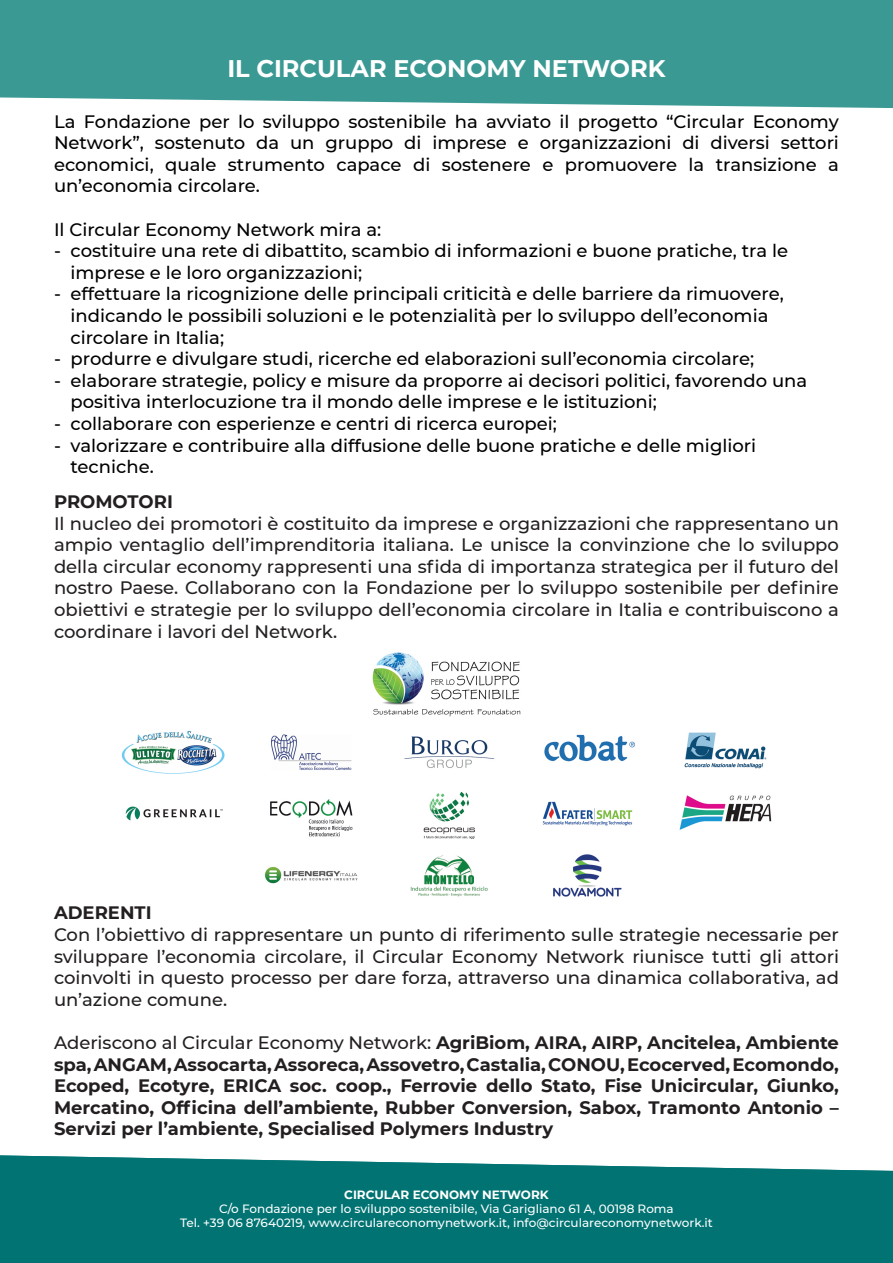
<style>
.page{position:relative;width:893px;height:1263px;background:#fff}
.page>*{position:absolute;margin:0;border:0;box-sizing:border-box;transform-origin:0 0}
.t1{font:700 24px "Montserrat";color:#fff}
.t2{font:500 18px/21.6px "Montserrat";color:#000001}
.t3{font:500 18px/21.6px "Montserrat";color:#231f20;text-align:justify}
.t4{font:700 18px/21.6px "Montserrat";color:#231f20;text-align:justify}
.t5{font:500 12px "Montserrat";color:#fff}
.t6{font:700 12px "Montserrat";color:#fff}
.s1{font-weight:500}
</style>
<div class="page">
<svg style="left:0;top:1155px;width:893px;height:108px;background:#147d7d"></svg>
<div style="left:0;top:0;width:893px;height:108px;background:#3b9994"></div>
<img style="left:121px;top:652px;width:651px;height:245px">
<p class="t1" style="left:227px;top:51px;width:440px">IL CIRCULAR ECONOMY NETWORK</p>
<p class="t2" style="left:54px;top:110px;width:786px;text-align:justify">La Fondazione per lo sviluppo sostenibile ha avviato il progetto “Circular Economy Network”, sostenuto da un gruppo di imprese e organizzazioni di diversi settori economici, quale strumento capace di sostenere e promuovere la transizione a un’economia circolare.</p>
<p class="t2" style="left:54px;top:218px;width:329px">Il Circular Economy Network mira a:</p>
<p class="t2" style="left:70px;top:239px;width:719px;text-indent:-16px">- costituire una rete di dibattito, scambio di informazioni e buone pratiche, tra le imprese e le loro organizzazioni;</p>
<p class="t2" style="left:70px;top:283px;width:715px;text-indent:-16px">- effettuare la ricognizione delle principali criticità e delle barriere da rimuovere, indicando le possibili soluzioni e le potenzialità per lo sviluppo dell’economia circolare in Italia;</p>
<p class="t2" style="left:54px;top:347px;width:702px">- produrre e divulgare studi, ricerche ed elaborazioni sull’economia circolare;</p>
<p class="t2" style="left:70px;top:369px;width:738px;text-indent:-16px">- elaborare strategie, policy e misure da proporre ai decisori politici, favorendo una positiva interlocuzione tra il mondo delle imprese e le istituzioni;</p>
<p class="t2" style="left:54px;top:412px;width:504px">- collaborare con esperienze e centri di ricerca europei;</p>
<p class="t2" style="left:70px;top:434px;width:687px;text-indent:-16px">- valorizzare e contribuire alla diffusione delle buone pratiche e delle migliori tecniche.</p>
<p class="t4" style="left:54px;top:490px;width:120px">PROMOTORI</p>
<p class="t3" style="left:54px;top:512px;width:786px">Il nucleo dei promotori è costituito da imprese e organizzazioni che rappresentano un ampio ventaglio dell’imprenditoria italiana. Le unisce la convinzione che lo sviluppo della circular economy rappresenti una sfida di importanza strategica per il futuro del nostro Paese. Collaborano con la Fondazione per lo sviluppo sostenibile per definire obiettivi e strategie per lo sviluppo dell’economia circolare in Italia e contribuiscono a coordinare i lavori del Network.</p>
<p class="t4" style="left:54px;top:901px;width:99px">ADERENTI</p>
<p class="t3" style="left:54px;top:923px;width:786px">Con l’obiettivo di rappresentare un punto di riferimento sulle strategie necessarie per sviluppare l’economia circolare, il Circular Economy Network riunisce tutti gli attori coinvolti in questo processo per dare forza, attraverso una dinamica collaborativa, ad un’azione comune.</p>
<p class="t4" style="left:54px;top:1031px;width:786px"><span class="s1">Aderiscono al Circular Economy Network:</span> AgriBiom, AIRA, AIRP, Ancitelea, Ambiente spa, ANGAM, Assocarta, Assoreca, Assovetro, Castalia, CONOU, Ecocerved, Ecomondo, Ecoped, Ecotyre, ERICA soc. coop., Ferrovie dello Stato, Fise Unicircular, Giunko, Mercatino, Officina dell’ambiente, Rubber Conversion, Sabox, Tramonto Antonio – Servizi per l’ambiente, Specialised Polymers Industry</p>
<p class="t6" style="left:344px;top:1185px;width:206px">CIRCULAR ECONOMY NETWORK</p>
<p class="t5" style="left:219px;top:1200px;width:456px">C/o Fondazione per lo sviluppo sostenibile, Via Garigliano 61 A, 00198 Roma</p>
<p class="t5" style="left:180px;top:1215px;width:534px">Tel. +39 06 87640219, www.circulareconomynetwork.it, info@circulareconomynetwork.it</p>
</div>
